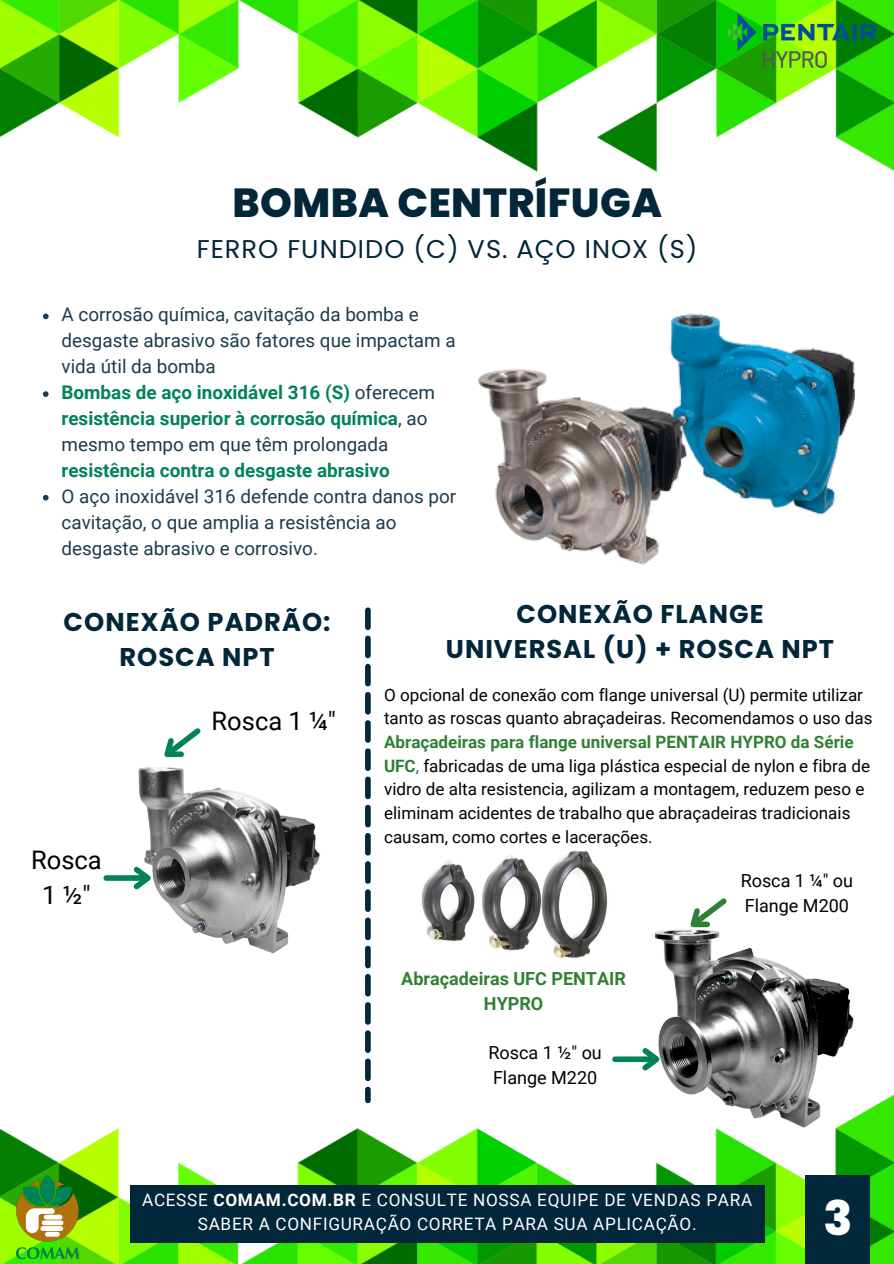
<style>
.page{position:relative;width:894px;height:1264px;background:#fff}
.page>*{position:absolute;margin:0;border:0;box-sizing:border-box;transform-origin:0 0}
.t1{font:800 47.55px "Poppins";color:#fff}
.t2{font:800 40.5px "Poppins";letter-spacing:.01em;color:#02263a}
.t3{font:700 25.65px/35px "Poppins";letter-spacing:.04em;color:#02263a;text-align:center}
.t4{font:25.65px "Poppins";letter-spacing:.04em;color:#02263a}
.t5{font:25.5px/35px "Roboto";color:#000;text-align:center}
.t6{font:18.9px/26px "Roboto";color:#1b3c4e}
.t7{font:700 18.9px/26px "Roboto";color:#008457}
.t8{font:18px/24.8px "Roboto";color:#000}
.t9{font:700 18px/24.8px "Roboto";color:#328036;text-align:center}
.t10{font:17.1px/23.7px "Roboto";color:#000}
.t11{font:17.1px/23.7px "Roboto";letter-spacing:.04em;color:#fff;text-align:center}
.s1{font-weight:400;color:#1b3c4e}
.s2{font-weight:700;color:#328036}
.s3{color:#156fb3}
.s4{font-weight:700}
</style>
<div class="page">
<img style="left:0;top:0;width:893px;height:1263px">
<img style="left:139px;top:767px;width:182px;height:187px">
<img style="left:655px;top:928px;width:199px;height:201px">
<svg style="left:150px;top:723px;width:55px;height:50px"></svg>
<div style="left:106px;top:875px;width:40px;height:5px;background:#008457"></div>
<svg style="left:128px;top:861px;width:29px;height:33px"></svg>
<svg style="left:675px;top:893px;width:56px;height:50px"></svg>
<div style="left:614px;top:1056px;width:41px;height:6px;background:#008457"></div>
<svg style="left:637px;top:1042px;width:29px;height:33px"></svg>
<img style="left:476px;top:312px;width:378px;height:252px">
<img style="left:418px;top:850px;width:191px;height:108px">
<svg style="left:365px;top:607px;width:5px;height:496px"></svg>
<div style="left:804px;top:1175px;width:64px;height:88px;background:#02263a"></div>
<div style="left:130px;top:1185px;width:634px;height:58px;background:#02263a"></div>
<img style="left:728px;top:13px;width:147px;height:54px">
<svg style="left:43px;top:313px;width:6px;height:6px"></svg>
<svg style="left:43px;top:391px;width:6px;height:6px"></svg>
<svg style="left:43px;top:495px;width:6px;height:5px"></svg>
<img style="left:17px;top:1175px;width:62px;height:83px">
<p class="t2" style="left:232px;top:175px;width:431px">BOMBA CENTRÍFUGA</p>
<p class="t4" style="left:197px;top:230px;width:502px">FERRO FUNDIDO (C) VS. AÇO INOX (S)</p>
<p class="t6" style="left:61px;top:302px;width:395px">A corrosão química, cavitação da bomba e desgaste abrasivo são fatores que impactam a vida útil da bomba</p>
<p class="t7" style="left:61px;top:380px;width:375px">Bombas de aço inoxidável 316 (S) <span class="s1">oferecem </span>resistência superior à corrosão química<span class="s1">, ao mesmo tempo em que têm prolongada </span>resistência contra o desgaste abrasivo</p>
<p class="t6" style="left:61px;top:483px;width:396px">O aço inoxidável 316 defende contra danos por cavitação, o que amplia a resistência ao desgaste abrasivo e corrosivo.</p>
<p class="t3" style="left:64px;top:604px;width:268px">CONEXÃO PADRÃO:<br>ROSCA NPT</p>
<p class="t5" style="left:31px;top:842px;width:72px">Rosca<br>1 ½"</p>
<p class="t5" style="left:211px;top:703px;width:126px">Rosca 1 ¼"</p>
<p class="t3" style="left:446px;top:596px;width:389px">CONEXÃO FLANGE<br>UNIVERSAL (U) + ROSCA NPT</p>
<p class="t10" style="left:384px;top:683px;width:490px">O opcional de conexão com flange universal (U) permite utilizar tanto as roscas quanto abraçadeiras. Recomendamos o uso das <span class="s2">Abraçadeiras para flange universal PENTAIR HYPRO da Série UFC</span><span class="s3">,</span> fabricadas de uma liga plástica especial de nylon e fibra de vidro de alta resistencia, agilizam a montagem, reduzem peso e eliminam acidentes de trabalho que abraçadeiras tradicionais causam, como cortes e lacerações.</p>
<p class="t9" style="left:401px;top:966px;width:226px">Abraçadeiras UFC PENTAIR<br>HYPRO</p>
<p class="t8" style="left:488px;top:1040px;width:115px">Rosca 1 ½" ou<br>Flange M220</p>
<p class="t8" style="left:740px;top:868px;width:114px">Rosca 1 ¼" ou<br>Flange M200</p>
<p class="t11" style="left:142px;top:1188px;width:611px">ACESSE <span class="s4">COMAM.COM.BR</span> E CONSULTE NOSSA EQUIPE DE VENDAS PARA<br>SABER A CONFIGURAÇÃO CORRETA PARA SUA APLICAÇÃO.</p>
<p class="t1" style="left:823px;top:1185px;width:31px">3</p>
</div>
